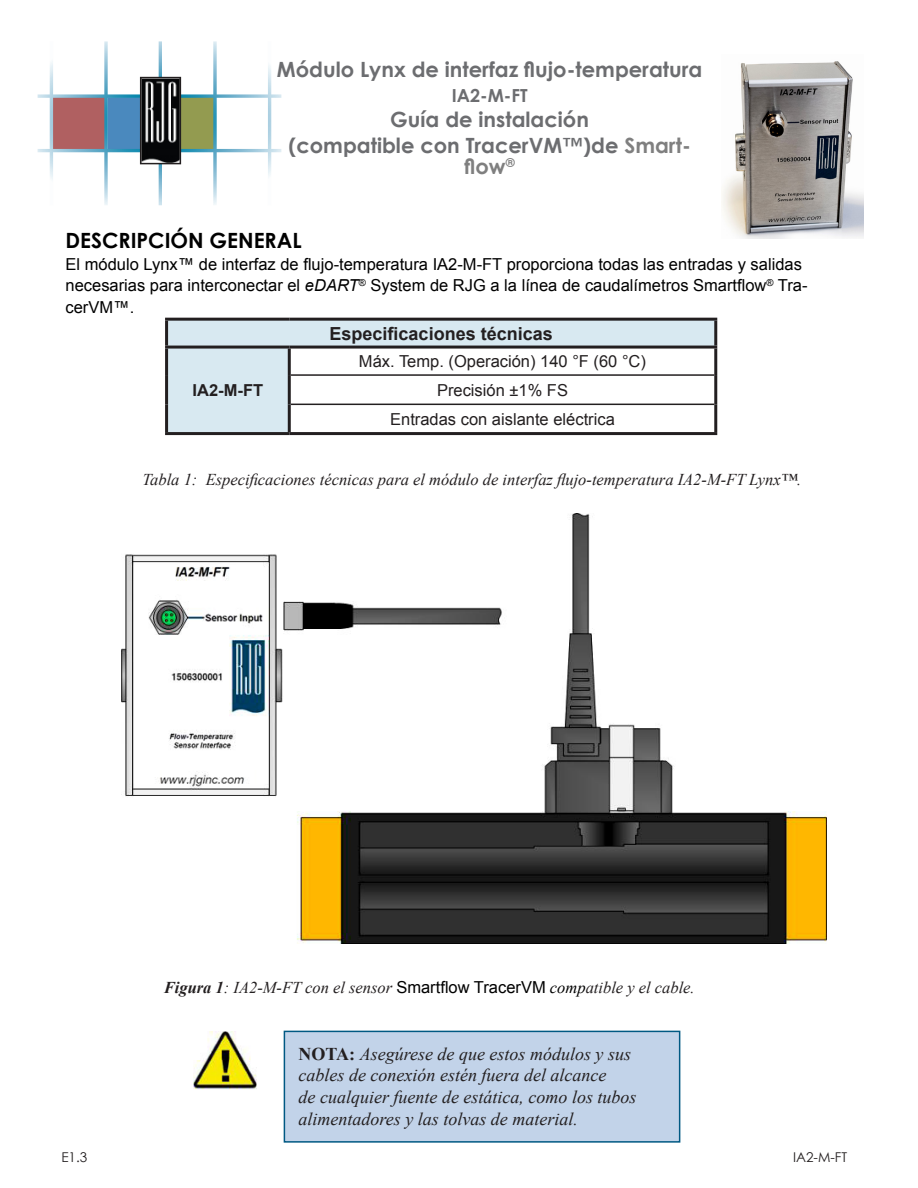
<style>
.page{position:relative;width:918px;height:1188px;background:#fff}
.page>*{position:absolute;margin:0;border:0;box-sizing:border-box;transform-origin:0 0}
.t1{font:700 21px/25.2px "Century Gothic";color:#6c6d70;text-align:center}
.t2{font:700 21px "Century Gothic";color:#000}
.t3{font:700 21px "Century Gothic";color:#7f7f7f}
.t4{font:italic 18px/21.6px "Times New Roman";color:#231f20}
.t5{font:700 18px "Arial";color:#231f20}
.t6{font:700 18px "Century Gothic";color:#6c6d70}
.t7{font:16.5px/21.6px "Arial";color:#000}
.t8{font:italic 16.5px "Times New Roman";color:#231f20}
.t9{font:16.5px/29px "Arial";color:#231f20;text-align:center}
.t10{font:700 16.5px "Arial";color:#231f20}
.t11{font:13.5px "Century Gothic";color:#231f20}
.s1{color:#7f7f7f}
.s2{font-style:italic}
.s3{font-weight:700}
.s4{font-family:"Arial";font-style:normal;color:#000}
.s5{color:#000}
.s6{font-weight:700;font-style:normal}
</style>
<div class="page">
<svg style="left:38px;top:41px;width:243px;height:164px"></svg>
<img style="left:143px;top:80px;width:35px;height:81px">
<div style="left:140px;top:77px;width:41px;height:87px;border:2px solid #231f20"></div>
<svg style="left:168px;top:321px;width:546px;height:111px"></svg>
<hr style="left:291px;top:374px;width:423px;height:2px;background:#231f20">
<hr style="left:291px;top:404px;width:423px;height:1px;background:#231f20">
<hr style="left:714px;top:321px;width:3px;height:25px;background:#231f20">
<hr style="left:714px;top:375px;width:3px;height:29px;background:#231f20">
<hr style="left:714px;top:404px;width:3px;height:28px;background:#231f20">
<hr style="left:165px;top:432px;width:124px;height:3px;background:#231f20">
<hr style="left:714px;top:349px;width:3px;height:26px;background:#231f20">
<hr style="left:165px;top:318px;width:124px;height:3px;background:#231f20">
<hr style="left:165px;top:321px;width:3px;height:25px;background:#231f20">
<hr style="left:289px;top:318px;width:428px;height:3px;background:#231f20">
<hr style="left:165px;top:346px;width:124px;height:3px;background:#231f20">
<hr style="left:165px;top:349px;width:3px;height:26px;background:#231f20">
<hr style="left:165px;top:375px;width:3px;height:29px;background:#231f20">
<hr style="left:165px;top:404px;width:3px;height:28px;background:#231f20">
<hr style="left:289px;top:346px;width:428px;height:3px;background:#231f20">
<hr style="left:288px;top:349px;width:3px;height:26px;background:#231f20">
<hr style="left:288px;top:375px;width:3px;height:29px;background:#231f20">
<hr style="left:288px;top:404px;width:3px;height:28px;background:#231f20">
<hr style="left:289px;top:432px;width:428px;height:3px;background:#231f20">
<img style="left:193px;top:1031px;width:64px;height:59px">
<div style="left:284px;top:1031px;width:396px;height:111px;background:#c2d3e9"></div>
<div style="left:284px;top:1031px;width:396px;height:112px;border:2px solid #005983"></div>
<img style="left:722px;top:61px;width:142px;height:178px">
<img style="left:122px;top:514px;width:704px;height:429px">
<p class="t1" style="left:277px;top:56px;width:427px">Módulo Lynx de interfaz flujo-temperatura</p>
<p class="t6" style="left:452px;top:82px;width:77px">IA2-M-FT</p>
<p class="t1" style="left:288px;top:106px;width:404px">Guía de instalación<br>(compatible con TracerVM™)de <span class="s1">Smart-</span></p>
<p class="t3" style="left:465px;top:151px;width:52px">flow<sup>®</sup></p>
<p class="t2" style="left:66px;top:224px;width:238px">DESCRIPCIÓN GENERAL</p>
<p class="t7" style="left:66px;top:253px;width:744px">El módulo Lynx™ de interfaz de flujo-temperatura IA2-M-FT proporciona todas las entradas y salidas necesarias para interconectar el <span class="s2">eDART</span><sup>®</sup> System de RJG a la línea de caudalímetros Smartflow<sup>®</sup> Tra&shy;cerVM™.</p>
<p class="t5" style="left:330px;top:321px;width:225px">Especificaciones técnicas</p>
<p class="t10" style="left:193px;top:379px;width:72px">IA2-M-FT</p>
<p class="t9" style="left:359px;top:347px;width:289px">Máx. Temp. (Operación) 140 °F (60 °C)<br>Precisión ±1% FS<br>Entradas con aislante eléctrica</p>
<p class="t8" style="left:143px;top:469px;width:660px">Tabla 1: Especificaciones técnicas para el módulo de interfaz flujo-temperatura IA2-M-FT Lynx™.</p>
<p class="t8" style="left:164px;top:976px;width:532px"><span class="s3">Figura 1</span>: IA2-M-FT con el sensor <span class="s4">Smartflow TracerVM</span> <span class="s5">comp</span>atible y el cable.</p>
<p class="t4" style="left:299px;top:1043px;width:339px"><span class="s6">NOTA:</span> Asegúrese de que estos módulos y sus cables de conexión estén fuera del alcance<br>de cualquier fuente de estática, como los tubos alimentadores y las tolvas de material.</p>
<p class="t11" style="left:61px;top:1148px;width:27px">E1.3</p>
<p class="t11" style="left:793px;top:1148px;width:56px">IA2-M-FT</p>
</div>
